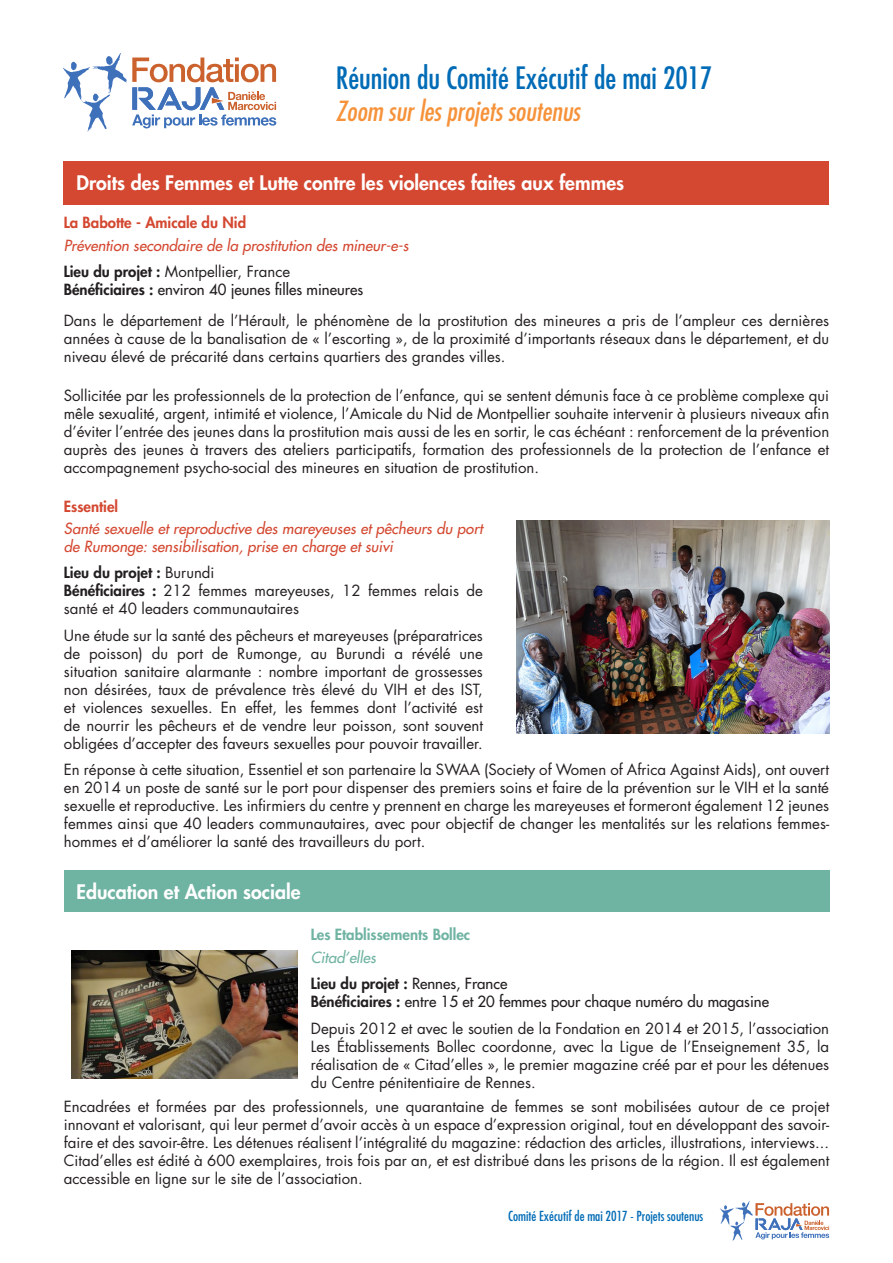
<style>
.page{position:relative;width:893px;height:1263px;background:#fff}
.page>*{position:absolute;margin:0;border:0;box-sizing:border-box;transform-origin:0 0}
.t1{font:condensed 30px "Futura Std";color:#006bb6}
.t2{font:italic condensed 27px "Futura Std";color:#f69239}
.Axe{font:800 19.5px "Futura Std";color:#fff}
.Lieu_nb_bénéficiaire{font:15px/18px "Futura Std";color:#231f20;text-align:justify}
.Texte_parapgraphe{font:15px/18px "Futura Std";color:#231f20;text-align:justify}
.Titre_projet{font:italic 500 15px/18px "Futura Std";color:#d44831}
.Lieu_nb_bénéficiaire-2{font:500 15px "Futura Std";color:#231f20}
.Lieu_nb_bénéficiaire-3{font:800 15px "Futura Std";color:#231f20}
.Nom_asso{font:800 15px "Futura Std";color:#d44831}
.Nom_asso-2{font:800 15px "Futura Std";color:#6fb3a2}
.Titre_projet-2{font:italic 500 15px "Futura Std";color:#6fb3a2}
.t3{font:condensed 13.5px "Futura Std";color:#006bb6}
.s1{font-weight:800}
.s2{font-weight:400}
.s3{font-weight:500}
</style>
<div class="page">
<div style="left:64px;top:161px;width:765px;height:44px;background:#d44831"></div>
<img style="left:517px;top:520px;width:312px;height:213px">
<div style="left:64px;top:870px;width:765px;height:42px;background:#6fb3a2"></div>
<svg style="left:64px;top:53px;width:212px;height:79px"></svg>
<img style="left:71px;top:951px;width:226px;height:127px">
<svg style="left:720px;top:1201px;width:109px;height:40px"></svg>
<p class="t1" style="left:336px;top:59px;width:378px">Réunion du Comité Exécutif de mai 2017</p>
<p class="t2" style="left:336px;top:95px;width:246px">Zoom sur les projets soutenus</p>
<p class="Axe" style="left:77px;top:171px;width:549px">Droits des Femmes et Lutte contre les violences faites aux femmes</p>
<p class="Nom_asso" style="left:64px;top:213px;width:184px">La Babotte - Amicale du Nid</p>
<p class="Titre_projet" style="left:64px;top:236px;width:346px">Prévention secondaire de la prostitution des mineur-e-s</p>
<p class="Lieu_nb_bénéficiaire" style="left:64px;top:263px;width:228px"><span class="s1">Lieu du projet :</span> Montpellier, France</p>
<p class="Lieu_nb_bénéficiaire-2" style="left:64px;top:280px;width:301px"><span class="s1">Bénéficiaires :</span> environ 40 jeunes filles mineures</p>
<p class="Lieu_nb_bénéficiaire" style="left:64px;top:312px;width:767px">Dans le département de l’Hérault, le phénomène de la prostitution des mineures a pris de l’ampleur ces dernières années à cause de la banalisation de « l’escorting », de la proximité d’importants réseaux dans le département, et du niveau élevé de précarité dans certains quartiers des grandes villes.</p>
<p class="Lieu_nb_bénéficiaire" style="left:64px;top:387px;width:767px">Sollicitée par les professionnels de la protection de l’enfance, qui se sentent démunis face à ce problème complexe qui mêle sexualité, argent, intimité et violence, l’Amicale du Nid de Montpellier souhaite intervenir à plusieurs niveaux afin d’éviter l’entrée des jeunes dans la prostitution mais aussi de les en sortir, le cas échéant : renforcement de la prévention auprès des jeunes à travers des ateliers participatifs, formation des professionnels de la protection de l’enfance et accompagnement psycho-social des mineures en situation de prostitution.</p>
<p class="Nom_asso" style="left:64px;top:497px;width:56px">Essentiel</p>
<p class="Titre_projet" style="left:64px;top:520px;width:420px">Santé sexuelle et reproductive des mareyeuses et pêcheurs du port de Rumonge: sensibilisation, prise en charge et suivi</p>
<p class="Lieu_nb_bénéficiaire-3" style="left:64px;top:563px;width:152px">Lieu du projet : <span class="s2">Burundi</span></p>
<p class="Lieu_nb_bénéficiaire" style="left:64px;top:582px;width:420px"><span class="s1">Bénéficiaires :</span> 212 femmes mareyeuses, 12 femmes relais de santé et 40 leaders communautaires</p>
<p class="Texte_parapgraphe" style="left:64px;top:626px;width:420px">Une étude sur la santé des pêcheurs et mareyeuses (préparatrices de poisson) du port de Rumonge, au Burundi a révélé une situation sanitaire alarmante : nombre important de grossesses non désirées, taux de prévalence très élevé du VIH et des IST, et violences sexuelles. En effet, les femmes dont l’activité est de nourrir les pêcheurs et de vendre leur poisson, sont souvent obligées d’accepter des faveurs sexuelles pour pouvoir travailler.</p>
<p class="Texte_parapgraphe" style="left:64px;top:761px;width:767px">En réponse à cette situation, Essentiel et son partenaire la SWAA (Society of Women of Africa Against Aids), ont ouvert en 2014 un poste de santé sur le port pour dispenser des premiers soins et faire de la prévention sur le VIH et la santé sexuelle et reproductive. Les infirmiers du centre y prennent en charge les mareyeuses et formeront également 12 jeunes femmes ainsi que 40 leaders communautaires, avec pour objectif de changer les mentalités sur les relations femmes&shy;hommes et d’améliorer la santé des travailleurs du port.</p>
<p class="Axe" style="left:77px;top:879px;width:225px">Education et Action sociale</p>
<p class="Nom_asso-2" style="left:311px;top:925px;width:161px">Les Etablissements Bollec</p>
<p class="Titre_projet-2" style="left:311px;top:948px;width:67px">Citad’elles</p>
<p class="Lieu_nb_bénéficiaire-3" style="left:311px;top:974px;width:198px">Lieu du projet : <span class="s3">Rennes, France</span></p>
<p class="Lieu_nb_bénéficiaire-2" style="left:311px;top:992px;width:460px"><span class="s1">Bénéficiaires :</span> entre 15 et 20 femmes pour chaque numéro du magasine</p>
<p class="Lieu_nb_bénéficiaire" style="left:311px;top:1019px;width:520px">Depuis 2012 et avec le soutien de la Fondation en 2014 et 2015, l’association Les Établissements Bollec coordonne, avec la Ligue de l’Enseignement 35, la réalisation de « Citad’elles », le premier magazine créé par et pour les détenues du Centre pénitentiaire de Rennes.</p>
<p class="Lieu_nb_bénéficiaire" style="left:64px;top:1097px;width:767px">Encadrées et formées par des professionnels, une quarantaine de femmes se sont mobilisées autour de ce projet innovant et valorisant, qui leur permet d’avoir accès à un espace d’expression original, tout en développant des savoir&shy;faire et des savoir-être. Les détenues réalisent l’intégralité du magazine: rédaction des articles, illustrations, interviews...<br>Citad’elles est édité à 600 exemplaires, trois fois par an, et est distribué dans les prisons de la région. Il est également accessible en ligne sur le site de l’association.</p>
<p class="t3" style="left:508px;top:1208px;width:197px">Comité Exécutif de mai 2017 - Projets soutenus</p>
</div>
